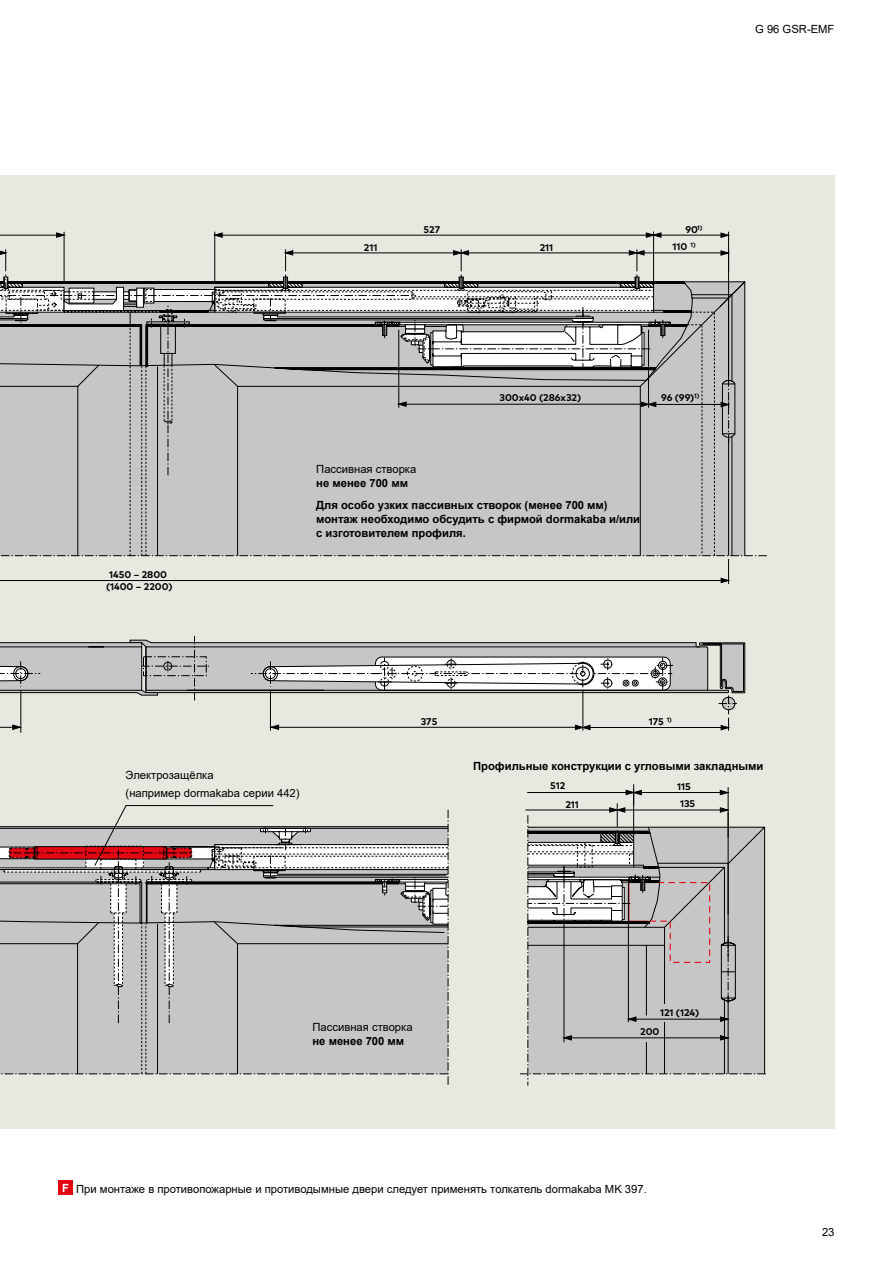
<style>
.page{position:relative;width:893px;height:1263px;background:#fff}
.page>*{position:absolute;margin:0;border:0;box-sizing:border-box;transform-origin:0 0}
.t1{font:700 11.25px/21.8px "Arial";color:#000}
.t2{font:11.25px/18px "Arial";color:#000}
.t3{font:700 9.75px "Mark Pro";color:#000}
.s1{font-weight:700;color:#fff}
</style>
<div class="page">
<div style="left:0;top:175px;width:834px;height:954px;background:#e9e8e0"></div>
<hr style="left:0;top:691px;width:1px;height:42px;background:#000">
<hr style="left:21px;top:690px;width:1px;height:43px;background:#000">
<svg style="left:0;top:635px;width:745px;height:96px"></svg>
<svg style="left:0;top:231px;width:767px;height:353px"></svg>
<hr style="left:728px;top:787px;width:1px;height:51px;background:#000">
<hr style="left:633px;top:784px;width:1px;height:50px;background:#000">
<svg style="left:520px;top:789px;width:246px;height:296px"></svg>
<div style="left:58px;top:1180px;width:15px;height:14px;background:#e30613"></div>
<svg style="left:0;top:805px;width:449px;height:280px;background:#bfbcbc"></svg>
<p class="t2" style="left:755px;top:20px;width:81px">G 96 GSR-EMF</p>
<p class="t3" style="left:424px;top:224px;width:18px">527</p>
<p class="t3" style="left:685px;top:224px;width:19px">90<sup>1)</sup></p>
<p class="t3" style="left:364px;top:242px;width:15px">211</p>
<p class="t3" style="left:540px;top:242px;width:15px">211</p>
<p class="t3" style="left:673px;top:241px;width:25px">110 <sup>1)</sup></p>
<p class="t3" style="left:109px;top:568px;width:60px">1450 – 2800</p>
<p class="t3" style="left:106px;top:581px;width:68px">(1400 – 2200)</p>
<p class="t3" style="left:499px;top:392px;width:83px">300x40 (286x32)</p>
<p class="t3" style="left:661px;top:392px;width:40px">96 (99)<sup>1)</sup></p>
<p class="t2" style="left:316px;top:459px;width:102px">Пассивная створка</p>
<p class="t1" style="left:316px;top:472px;width:293px">не менее 700 мм<br>Для особо узких пассивных створок (менее 700 мм)</p>
<p class="t1" style="left:316px;top:512px;width:325px;line-height:14.2px">монтаж необходимо обсудить с фирмой dormakaba и/или с изготовителем профиля.</p>
<p class="t2" style="left:126px;top:765px;width:175px">Электрозащёлка<br>(например dormakaba серии 442)</p>
<p class="t3" style="left:421px;top:716px;width:18px">375</p>
<p class="t3" style="left:649px;top:716px;width:25px">175 <sup>1)</sup></p>
<p class="t1" style="left:473px;top:755px;width:292px">Профильные конструкции с угловыми закладными</p>
<p class="t3" style="left:550px;top:780px;width:17px">512</p>
<p class="t3" style="left:677px;top:781px;width:15px">115</p>
<p class="t3" style="left:565px;top:799px;width:15px">211</p>
<p class="t3" style="left:680px;top:798px;width:17px">135</p>
<p class="t2" style="left:312px;top:1017px;width:102px">Пассивная створка</p>
<p class="t1" style="left:312px;top:1030px;width:93px">не менее 700 мм</p>
<p class="t3" style="left:660px;top:1007px;width:41px">121 (124)</p>
<p class="t3" style="left:640px;top:1025px;width:21px">200</p>
<p class="t2" style="left:62px;top:1179px;width:586px"><span class="s1">F</span> При монтаже в противопожарные и противодымные двери следует применять толкатель dormakaba MK 397.</p>
<p class="t2" style="left:822px;top:1223px;width:14px">23</p>
</div>
